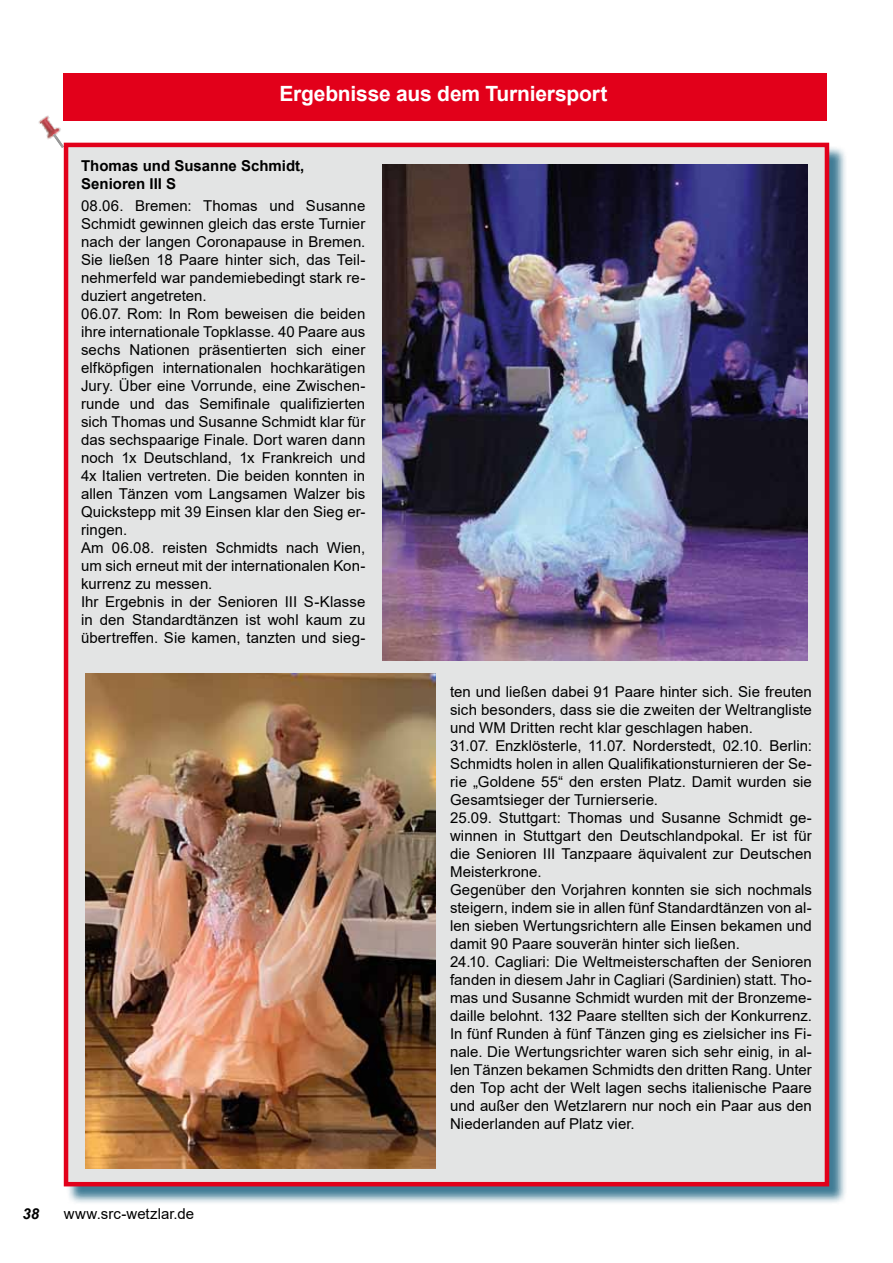
<style>
.page{position:relative;width:893px;height:1263px;background:#fff}
.page>*{position:absolute;margin:0;border:0;box-sizing:border-box;transform-origin:0 0}
.t1{font:700 21px "Arial";letter-spacing:-.01em;color:#fff}
.t2{font:15px/18px "Arial";color:#000}
.t3{font:700 15px/18px "Arial";color:#000}
.t4{font:italic 700 15px "Arial";color:#000}
</style>
<div class="page">
<div style="left:64px;top:73px;width:763px;height:48px;background:#e2001a"></div>
<img style="left:38px;top:104px;width:32px;height:39px">
<svg style="left:48px;top:131px;width:18px;height:20px"></svg>
<div style="left:66px;top:145px;width:782px;height:1060px;background:#005072;opacity:.75"></div>
<div style="left:66px;top:145px;width:761px;height:1039px;background:#e3e4e4"></div>
<div style="left:64px;top:143px;width:765px;height:1043px;border:4px solid #e2001a"></div>
<img style="left:382px;top:164px;width:426px;height:496px">
<img style="left:85px;top:673px;width:351px;height:496px">
<p class="t1" style="left:279px;top:79px;width:329px">Ergebnisse aus dem Turniersport</p>
<p class="t3" style="left:81px;top:157px;width:225px">Thomas und Susanne Schmidt,<br>Senioren III S</p>
<p class="t2" style="left:81px;top:197px;width:286px">08.06. Bremen: Thomas und Susanne Schmidt gewinnen gleich das erste Turnier nach der langen Coronapause in Bremen.<br>Sie ließen 18 Paare hinter sich, das Teil&shy;nehmerfeld war pandemiebedingt stark re&shy;duziert angetreten.<br>06.07. Rom: In Rom beweisen die beiden ihre internationale Topklasse. 40 Paare aus sechs Nationen präsentierten sich einer elfköpfigen internationalen hochkarätigen Jury. Über eine Vorrunde, eine Zwischen&shy;runde und das Semifinale qualifizierten sich Thomas und Susanne Schmidt klar für das sechspaarige Finale. Dort waren dann noch 1x Deutschland, 1x Frankreich und 4x Italien vertreten. Die beiden konnten in allen Tänzen vom Langsamen Walzer bis Quickstepp mit 39 Einsen klar den Sieg er&shy;ringen.<br>Am 06.08. reisten Schmidts nach Wien, um sich erneut mit der internationalen Kon&shy;kurrenz zu messen.<br>Ihr Ergebnis in der Senioren III S-Klasse in den Standardtänzen ist wohl kaum zu übertreffen. Sie kamen, tanzten und sieg-</p>
<p class="t4" style="left:22px;top:1203px;width:18px">38</p>
<p class="t2" style="left:64px;top:1205px;width:132px">www.src-wetzlar.de</p>
<p class="t2" style="left:450px;top:683px;width:363px">ten und ließen dabei 91 Paare hinter sich. Sie freuten sich besonders, dass sie die zweiten der Weltrangliste und WM Dritten recht klar geschlagen haben.<br>31.07. Enzklösterle, 11.07. Norderstedt, 02.10. Berlin:<br>Schmidts holen in allen Qualifikationsturnieren der Se&shy;rie „Goldene 55“ den ersten Platz. Damit wurden sie Gesamtsieger der Turnierserie.<br>25.09. Stuttgart: Thomas und Susanne Schmidt ge&shy;winnen in Stuttgart den Deutschlandpokal. Er ist für die Senioren III Tanzpaare äquivalent zur Deutschen Meisterkrone.<br>Gegenüber den Vorjahren konnten sie sich nochmals steigern, indem sie in allen fünf Standardtänzen von al&shy;len sieben Wertungsrichtern alle Einsen bekamen und damit 90 Paare souverän hinter sich ließen.<br>24.10. Cagliari: Die Weltmeisterschaften der Senioren fanden in diesem Jahr in Cagliari (Sardinien) statt. Tho&shy;mas und Susanne Schmidt wurden mit der Bronzeme&shy;daille belohnt. 132 Paare stellten sich der Konkurrenz.<br>In fünf Runden à fünf Tänzen ging es zielsicher ins Fi&shy;nale. Die Wertungsrichter waren sich sehr einig, in al&shy;len Tänzen bekamen Schmidts den dritten Rang. Unter den Top acht der Welt lagen sechs italienische Paare und außer den Wetzlarern nur noch ein Paar aus den Niederlanden auf Platz vier.</p>
</div>
